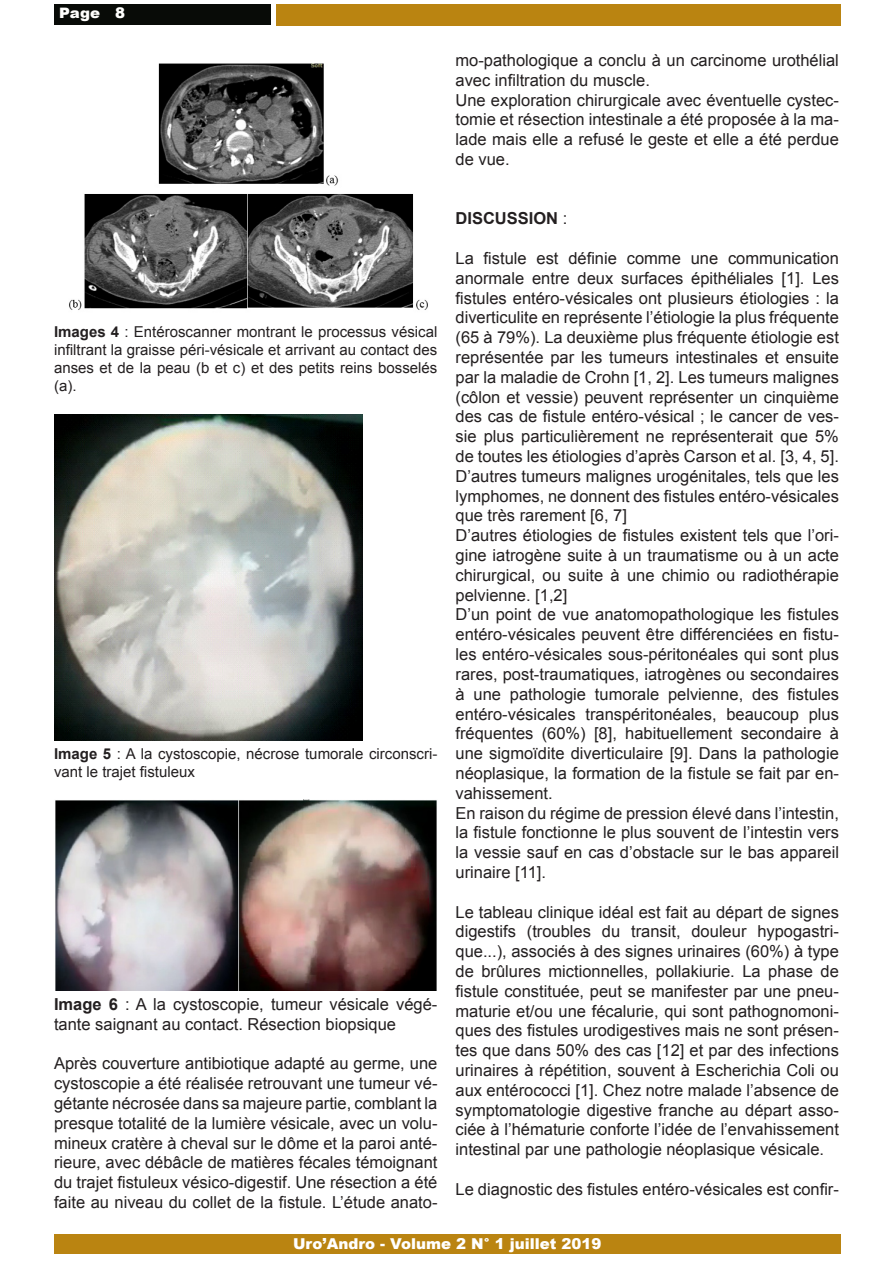
<style>
.page{position:relative;width:893px;height:1263px;background:#fff}
.page>*{position:absolute;margin:0;border:0;box-sizing:border-box;transform-origin:0 0}
.t1{font:16.5px/19.8px "Arial";color:#231f20}
.t2{font:700 16.5px "Arial";color:#231f20}
.t3{font:15px/18px "Arial";color:#231f20;text-align:justify}
.t4{font:900 15px "Arial";color:#fff}
.t5{font:900 14.4px "Arial";color:#fffffd;scale:1.04 1}
.s1{font-size:14.7px}
.s2{font-weight:700}
.s3{font-weight:400}
</style>
<div class="page">
<div style="left:276px;top:4px;width:564px;height:22px;background:#ba8411"></div>
<div style="left:54px;top:1234px;width:786px;height:20px;background:#ba8411"></div>
<div style="left:54px;top:5px;width:217px;height:20px;background:#080b07"></div>
<img style="left:69px;top:63px;width:359px;height:247px">
<img style="left:54px;top:414px;width:308px;height:327px">
<img style="left:55px;top:800px;width:382px;height:190px">
<p class="t5" style="left:59px;top:3px;width:65px">Page <span class="s1">8</span></p>
<p class="t1" style="left:455px;top:50px;width:385px">mo-pathologique a conclu à un carcinome urothélial avec infiltration du muscle.<br>Une exploration chirurgicale avec éventuelle cystec&shy;tomie et résection intestinale a été proposée à la ma&shy;lade mais elle a refusé le geste et elle a été perdue de vue.</p>
<p class="t3" style="left:54px;top:323px;width:385px"><span class="s2">Images 4</span> : Entéroscanner montrant le processus vésical infiltrant la graisse péri-vésicale et arrivant au contact des anses et de la peau (b et c) et des petits reins bosselés (a).</p>
<p class="t3" style="left:54px;top:744px;width:385px"><span class="s2">Image 5</span> : A la cystoscopie, nécrose tumorale circonscri&shy;vant le trajet fistuleux</p>
<p class="t1" style="left:54px;top:994px;width:385px"><span class="s2">Image 6</span> : A la cystoscopie, tumeur vésicale végé&shy;tante saignant au contact. Résection biopsique</p>
<p class="t1" style="left:54px;top:1053px;width:385px;text-align:justify">Après couverture antibiotique adapté au germe, une cystoscopie a été réalisée retrouvant une tumeur vé&shy;gétante nécrosée dans sa majeure partie, comblant la presque totalité de la lumière vésicale, avec un volu&shy;mineux cratère à cheval sur le dôme et la paroi anté&shy;rieure, avec débâcle de matières fécales témoignant du trajet fistuleux vésico-digestif. Une résection a été faite au niveau du collet de la fistule. L’étude anato-</p>
<p class="t2" style="left:455px;top:207px;width:113px">DISCUSSION <span class="s3">:</span></p>
<p class="t1" style="left:455px;top:248px;width:385px">La fistule est définie comme une communication anormale entre deux surfaces épithéliales [1]. Les fistules entéro-vésicales ont plusieurs étiologies : la diverticulite en représente l’étiologie la plus fréquente (65 à 79%). La deuxième plus fréquente étiologie est représentée par les tumeurs intestinales et ensuite par la maladie de Crohn [1, 2]. Les tumeurs malignes (côlon et vessie) peuvent représenter un cinquième des cas de fistule entéro-vésical ; le cancer de ves&shy;sie plus particulièrement ne représenterait que 5% de toutes les étiologies d’après Carson et al. [3, 4, 5].<br>D’autres tumeurs malignes urogénitales, tels que les lymphomes, ne donnent des fistules entéro-vésicales que très rarement [6, 7]<br>D’autres étiologies de fistules existent tels que l’ori&shy;gine iatrogène suite à un traumatisme ou à un acte chirurgical, ou suite à une chimio ou radiothérapie pelvienne. [1,2]<br>D’un point de vue anatomopathologique les fistules entéro-vésicales peuvent être différenciées en fistu&shy;les entéro-vésicales sous-péritonéales qui sont plus rares, post-traumatiques, iatrogènes ou secondaires à une pathologie tumorale pelvienne, des fistules entéro-vésicales transpéritonéales, beaucoup plus fréquentes (60%) [8], habituellement secondaire à une sigmoïdite diverticulaire [9]. Dans la pathologie néoplasique, la formation de la fistule se fait par en&shy;vahissement.<br>En raison du régime de pression élevé dans l’intestin, la fistule fonctionne le plus souvent de l’intestin vers la vessie sauf en cas d’obstacle sur le bas appareil urinaire [11].</p>
<p class="t1" style="left:455px;top:902px;width:385px;text-align:justify">Le tableau clinique idéal est fait au départ de signes digestifs (troubles du transit, douleur hypogastri&shy;que...), associés à des signes urinaires (60%) à type de brûlures mictionnelles, pollakiurie. La phase de fistule constituée, peut se manifester par une pneu&shy;maturie et/ou une fécalurie, qui sont pathognomoni&shy;ques des fistules urodigestives mais ne sont présen&shy;tes que dans 50% des cas [12] et par des infections urinaires à répétition, souvent à Escherichia Coli ou aux entérococci [1]. Chez notre malade l’absence de symptomatologie digestive franche au départ asso&shy;ciée à l’hématurie conforte l’idée de l’envahissement intestinal par une pathologie néoplasique vésicale.</p>
<p class="t1" style="left:455px;top:1179px;width:385px">Le diagnostic des fistules entéro-vésicales est confir-</p>
<p class="t4" style="left:293px;top:1232px;width:310px">Uro’Andro - Volume 2 N° 1 juillet 2019</p>
</div>
